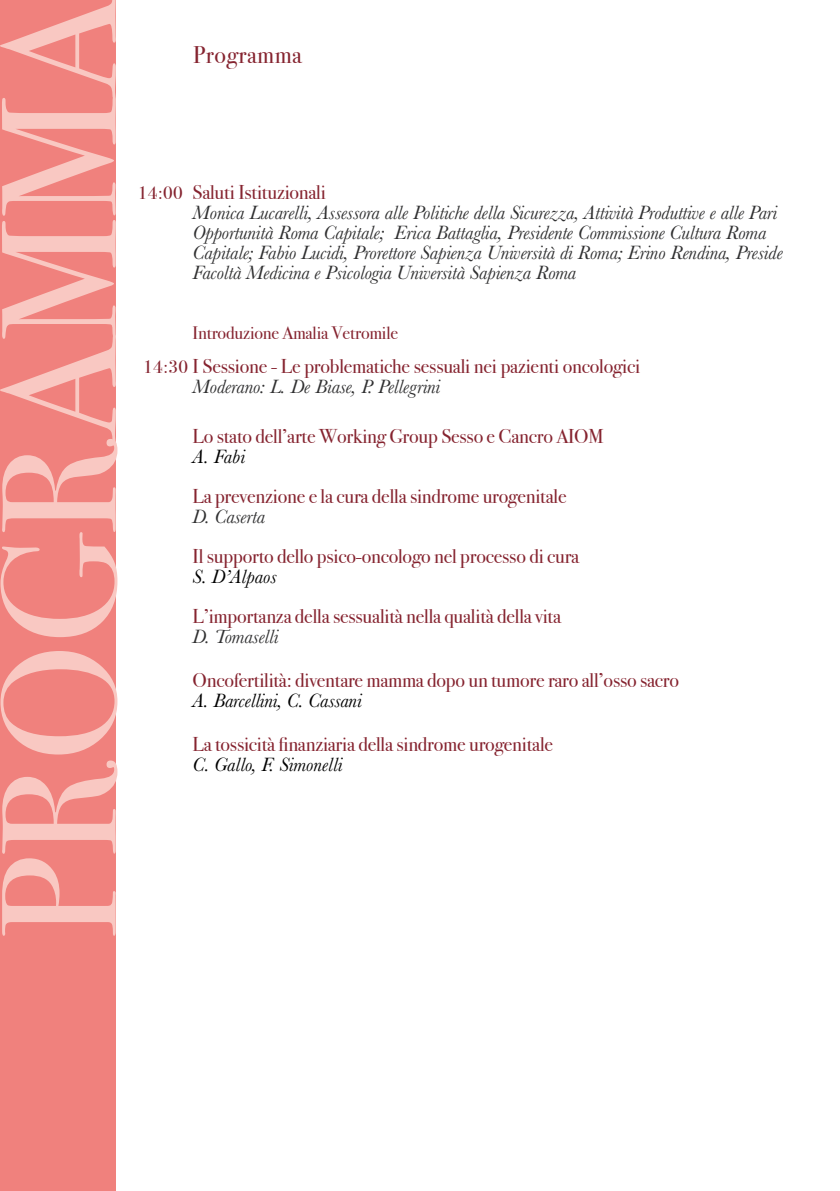
<style>
.page{position:relative;width:840px;height:1191px;background:#fff}
.page>*{position:absolute;margin:0;border:0;box-sizing:border-box;transform-origin:0 0}
.t1{font:163px "Bodoni Svty Two ITCTT";color:#f9c8c2}
.t2{font:24px "Bodoni Svty Two ITCTT";letter-spacing:.025em;color:#85232f}
.t3{font:20px "Bodoni Svty Two ITCTT";letter-spacing:-.01em;color:#85232f}
.t4{font:italic 20px/20px "Baskerville";letter-spacing:-.01em;color:#303031}
.t5{font:italic 20px "Baskerville";color:#000}
.t6{font:18px "Bodoni Svty Two ITCTT";letter-spacing:-.01em;color:#85232f}
</style>
<div class="page">
<div style="left:0;top:0;width:115px;height:1191px;background:#f0817d"></div>
<h1 class="t1" style="left:-37px;top:939px;width:954px;rotate:-90deg">PROGRAMMA</h1>
<p class="t2" style="left:193px;top:41px;width:110px">Programma</p>
<p class="t6" style="left:138px;top:182px;width:46px">14:00</p>
<p class="t3" style="left:192px;top:180px;width:135px">Saluti Istituzionali</p>
<p class="t4" style="left:192px;top:202px;width:591px">Monica Lucarelli, Assessora alle Politiche della Sicurezza, Attività Produttive e alle Pari Opportunità Roma Capitale; Erica Battaglia, Presidente Commissione Cultura Roma Capitale; Fabio Lucidi, Prorettore Sapienza Università di Roma; Erino Rendina, Preside Facoltà Medicina e Psicologia Università Sapienza Roma</p>
<p class="t6" style="left:192px;top:322px;width:207px">Introduzione Amalia Vetromile</p>
<p class="t3" style="left:192px;top:354px;width:448px">I Sessione - Le problematiche sessuali nei pazienti oncologici</p>
<p class="t4" style="left:192px;top:376px;width:249px">Moderano: L. De Biase, P. Pellegrini</p>
<p class="t3" style="left:192px;top:424px;width:412px">Lo stato dell’arte Working Group Sesso e Cancro AIOM</p>
<p class="t5" style="left:192px;top:445px;width:54px">A. Fabi</p>
<p class="t3" style="left:192px;top:484px;width:375px">La prevenzione e la cura della sindrome urogenitale</p>
<p class="t4" style="left:192px;top:506px;width:74px">D. Caserta</p>
<p class="t3" style="left:192px;top:544px;width:388px">Il supporto dello psico-oncologo nel processo di cura</p>
<p class="t5" style="left:192px;top:565px;width:85px">S. D’Alpaos</p>
<p class="t3" style="left:192px;top:604px;width:369px">L’importanza della sessualità nella qualità della vita</p>
<p class="t4" style="left:192px;top:626px;width:87px">D. Tomaselli</p>
<p class="t3" style="left:192px;top:668px;width:487px">Oncofertilità: diventare mamma dopo un tumore raro all’osso sacro</p>
<p class="t5" style="left:192px;top:689px;width:170px">A. Barcellini, C. Cassani</p>
<p class="t3" style="left:192px;top:732px;width:362px">La tossicità finanziaria della sindrome urogenitale</p>
<p class="t5" style="left:192px;top:753px;width:151px">C. Gallo, F. Simonelli</p>
<p class="t6" style="left:143px;top:356px;width:46px">14:30</p>
</div>
